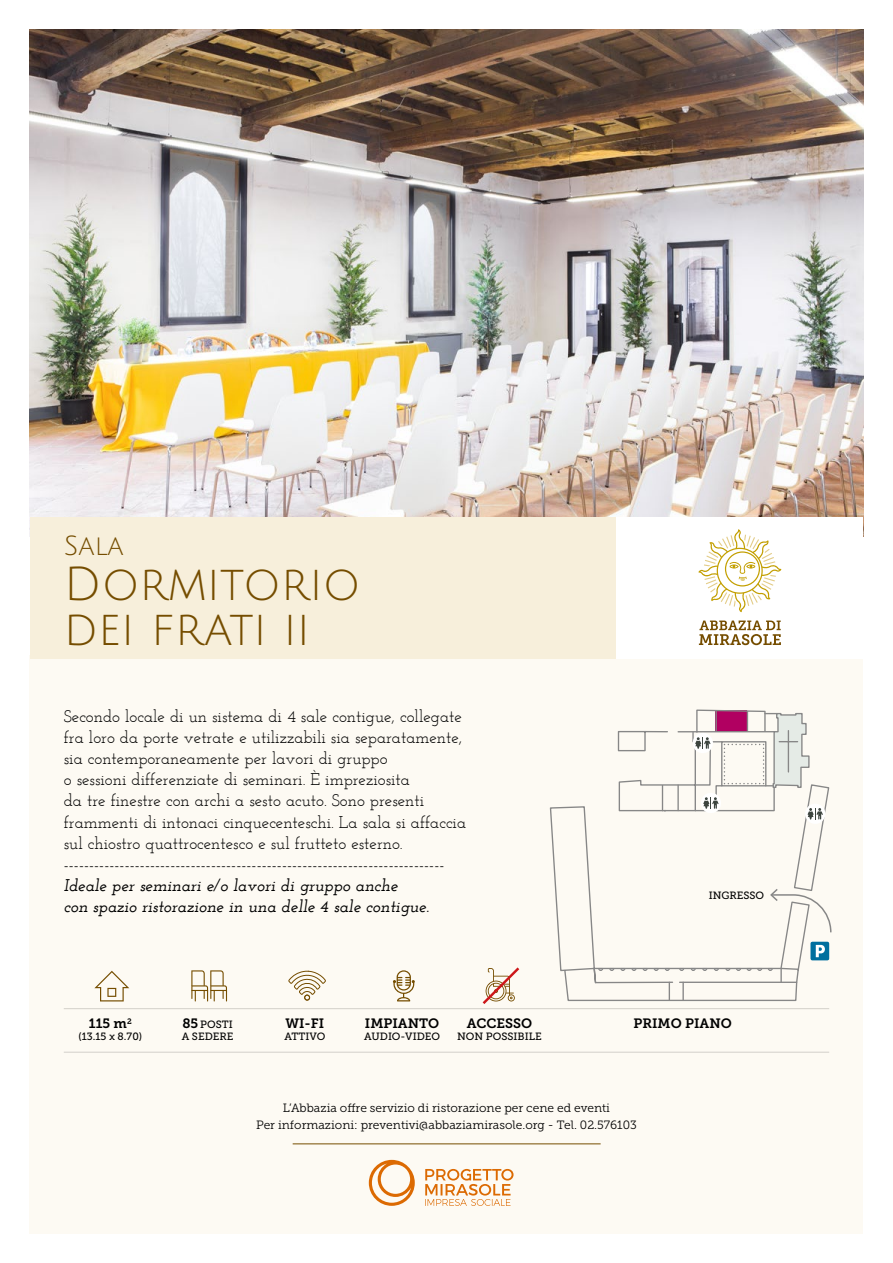
<style>
.page{position:relative;width:893px;height:1263px;background:#fff}
.page>*{position:absolute;margin:0;border:0;box-sizing:border-box;transform-origin:0 0}
.t1{font:46.5px/45px "Julius Sans One";color:#754d00}
.t2{font:27px "Julius Sans One";color:#754d00}
.t3{font:16.95px/21.1px "Josefin Slab";color:#000}
.t4{font:italic 600 16.95px/21.1px "Josefin Slab";color:#000}
.t5{font:13.5px "Museo Slab 700";color:#000}
.t6{font:12px/16.5px "Museo Slab 300";color:#000;text-align:center}
.t7{font:10.5px/12px "Museo Slab 500";color:#000}
.s1{font-family:"Museo Slab 700";font-size:13.5px}
</style>
<div class="page">
<img style="left:30px;top:30px;width:833px;height:487px">
<div style="left:30px;top:655px;width:833px;height:578px;background:#fdfaf3"></div>
<div style="left:30px;top:517px;width:786px;height:142px;background:#f7efdb"></div>
<hr style="left:293px;top:1143px;width:308px;height:1px;background:#754d00">
<hr style="left:64px;top:1008px;width:765px;height:1px;background:#dadada">
<hr style="left:64px;top:1052px;width:765px;height:1px;background:#dadada">
<svg style="left:191px;top:970px;width:36px;height:31px"></svg>
<svg style="left:94px;top:971px;width:35px;height:30px"></svg>
<svg style="left:393px;top:970px;width:22px;height:31px"></svg>
<svg style="left:288px;top:970px;width:38px;height:31px"></svg>
<svg style="left:549px;top:806px;width:248px;height:196px"></svg>
<svg style="left:593px;top:709px;width:239px;height:291px"></svg>
<div style="left:617px;top:517px;width:246px;height:142px;background:#fff"></div>
<svg style="left:482px;top:967px;width:38px;height:37px"></svg>
<svg style="left:698px;top:529px;width:83px;height:83px"></svg>
<svg style="left:699px;top:620px;width:82px;height:25px"></svg>
<svg style="left:369px;top:1160px;width:46px;height:46px"></svg>
<svg style="left:425px;top:1169px;width:89px;height:37px"></svg>
<h2 class="t2" style="left:64px;top:532px;width:61px">Sala</h2>
<h1 class="t1" style="left:64px;top:563px;width:298px">Dormitorio dei frati ii</h1>
<p class="t3" style="left:64px;top:705px;width:404px">Secondo locale di un sistema di 4 sale contigue, collegate fra loro da porte vetrate e utilizzabili sia separatamente, sia contemporaneamente per lavori di gruppo<br>o sessioni differenziate di seminari. È impreziosita<br>da tre finestre con archi a sesto acuto. Sono presenti frammenti di intonaci cinquecenteschi. La sala si affaccia sul chiostro quattrocentesco e sul frutteto esterno. ---------------------------------------------------------------------------</p>
<p class="t4" style="left:64px;top:875px;width:367px">Ideale per seminari e/o lavori di gruppo anche<br>con spazio ristorazione in una delle 4 sale contigue.</p>
<p class="t5" style="left:89px;top:1016px;width:44px">115 m<sup>2</sup></p>
<p class="t7" style="left:78px;top:1031px;width:65px">(13.15 x 8.70)</p>
<p class="t7" style="left:182px;top:1019px;width:53px"><span class="s1">85</span> POSTI<br>A SEDERE</p>
<p class="t5" style="left:285px;top:1016px;width:40px">WI-FI</p>
<p class="t7" style="left:284px;top:1031px;width:42px">ATTIVO</p>
<p class="t5" style="left:365px;top:1016px;width:76px">IMPIANTO</p>
<p class="t7" style="left:364px;top:1031px;width:77px">AUDIO-VIDEO</p>
<p class="t5" style="left:467px;top:1016px;width:67px">ACCESSO</p>
<p class="t7" style="left:457px;top:1031px;width:86px">NON POSSIBILE</p>
<p class="t7" style="left:709px;top:889px;width:57px">INGRESSO</p>
<p class="t5" style="left:633px;top:1015px;width:100px">PRIMO PIANO</p>
<p class="t6" style="left:256px;top:1100px;width:382px">L’Abbazia offre servizio di ristorazione per cene ed eventi<br>Per informazioni: preventivi@abbaziamirasole.org - Tel. 02.576103</p>
</div>
